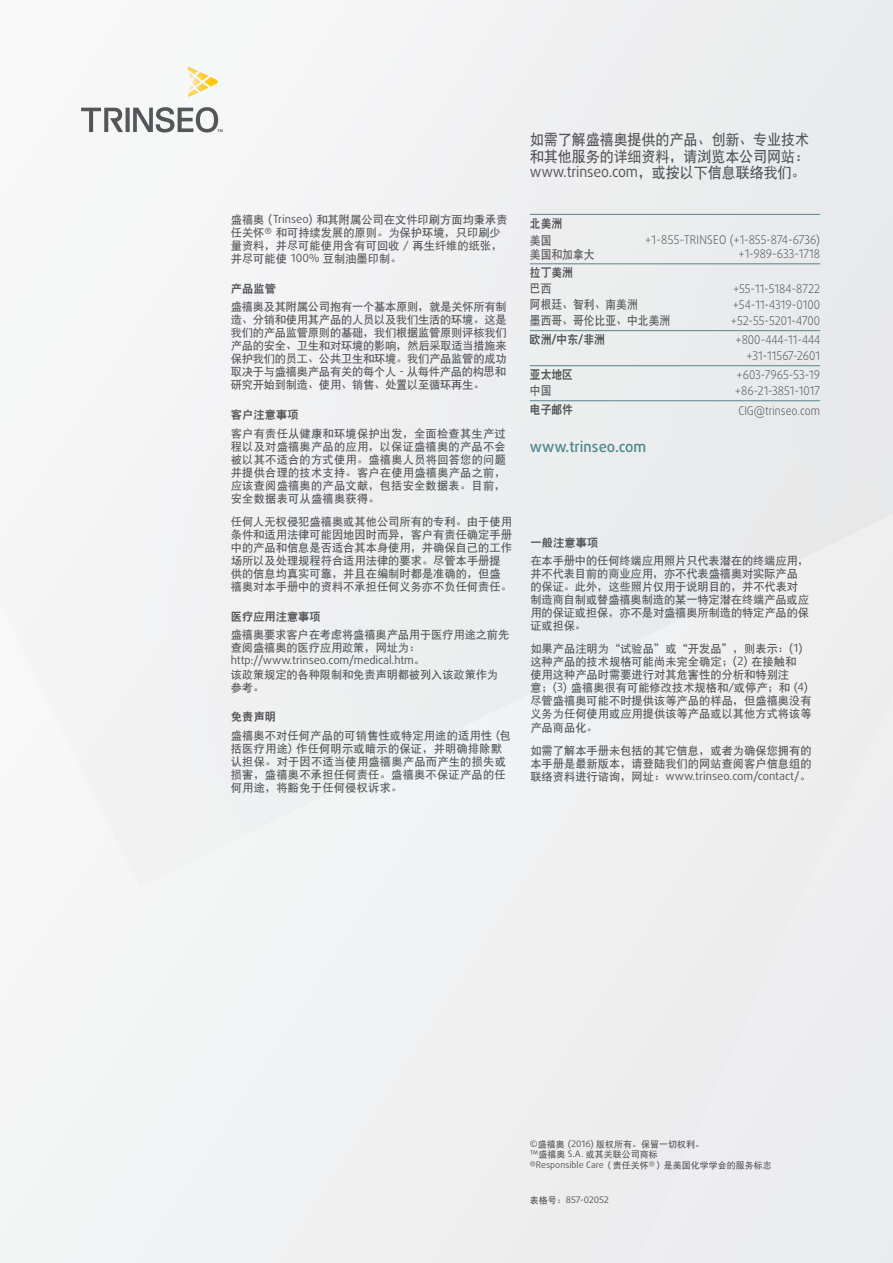
<style>
.page{position:relative;width:893px;height:1263px;background:#f0f1f2}
.page>*{position:absolute;margin:0;border:0;box-sizing:border-box;transform-origin:0 0}
.t1{font:15px/16.5px "DFP Hei W7 GB5";letter-spacing:-.01em;color:#555659;text-align:justify;scale:.94 1}
.t2{font:15px "Styron Daxline Medium";color:#4c878f}
.t3{font:12px "Styron Daxline Light";color:#555659;scale:.9 1}
.t4{font:12px "DFP Hei W7 GB5";color:#555659;scale:.9 1}
.t5{font:12px "Styron Daxline Light";letter-spacing:.03em;color:#555659;scale:.9 1}
.t6{font:12px "DFP Hei W9 GB5";color:#555659;scale:.9 1}
.t7{font:11.25px/13px "DFP Hei W7 GB5";color:#555659}
.t8{font:11.25px/13px "DFP Hei W7 GB5";letter-spacing:.02em;color:#555659}
.t9{font:11.25px "Styron Daxline Regular";letter-spacing:-.01em;color:#555659}
.t10{font:11.25px "DFP Hei W9 GB5";letter-spacing:.01em;color:#555659}
.t11{font:9px "DFP Hei W7 GB5";color:#555659}
.t12{font:9px "Styron Daxline Regular";letter-spacing:-.01em;color:#555659}
.s1{font-family:"Styron Daxline Regular"}
.s2{font-family:"Sim Hei"}
.s3{font-family:"DFP Hei W7 GB5"}
</style>
<div class="page">
<svg style="left:187px;top:69px;width:706px;height:481px"></svg>
<svg style="left:81px;top:107px;width:142px;height:26px"></svg>
<svg style="left:188px;top:67px;width:30px;height:30px"></svg>
<hr style="left:530px;top:214px;width:189px;height:1px;background:#4c878f">
<hr style="left:719px;top:214px;width:101px;height:1px;background:#4c878f">
<hr style="left:530px;top:263px;width:189px;height:1px;background:#4c878f">
<hr style="left:719px;top:263px;width:101px;height:1px;background:#4c878f">
<hr style="left:530px;top:330px;width:189px;height:1px;background:#4c878f">
<hr style="left:719px;top:330px;width:101px;height:1px;background:#4c878f">
<hr style="left:530px;top:365px;width:189px;height:1px;background:#4c878f">
<hr style="left:719px;top:365px;width:101px;height:1px;background:#4c878f">
<hr style="left:530px;top:400px;width:189px;height:1px;background:#4c878f">
<hr style="left:719px;top:400px;width:101px;height:1px;background:#4c878f">
<p class="t7" style="left:231px;top:213px;width:278px">盛禧奧 <span class="s1">(Trinseo)</span> 和其附屬公司在文件印刷方面均秉承責任關懷<span class="s1">®</span> 和可持續發展的原則<span class="s2">。</span>為保護環境<span class="s2">，</span>只印刷少量資料<span class="s2">，</span>並盡可能使用含有可回收 / 再生纖維的紙張<span class="s2">，</span>並盡可能使 <span class="s1">100%</span> 豆制油墨印製<span class="s2">。</span></p>
<p class="t10" style="left:231px;top:283px;width:47px">產品監管</p>
<p class="t7" style="left:231px;top:300px;width:278px;text-align:justify">盛禧奧及其附屬公司抱有一個基本原則<span class="s2">，</span>就是關懷所有制造<span class="s2">、</span>分銷和使用其產品的人員以及我們生活的環境<span class="s2">。</span>這是我們的產品監管原則的基礎<span class="s2">，</span>我們根據監管原則評核我們產品的安全<span class="s2">、</span>衛生和對環境的影響<span class="s2">，</span>然後采取適當措施來保護我們的員工<span class="s2">、</span>公共衛生和環境<span class="s2">。</span>我們產品監管的成功取决於與盛禧奧產品有關的每個人 - 從每件產品的構思和研究開始到製造<span class="s2">、</span>使用<span class="s2">、</span>銷售<span class="s2">、</span>處置以至循環再生<span class="s2">。</span></p>
<p class="t10" style="left:231px;top:409px;width:70px">客戶注意事項</p>
<p class="t7" style="left:231px;top:427px;width:277px;text-align:justify">客戶有責任從健康和環境保護出發<span class="s2">，</span>全面檢查其生產過程以及對盛禧奧產品的應用<span class="s2">，</span>以保證盛禧奧的產品不會被以其不適合的方式使用<span class="s2">。</span>盛禧奧人員將回答您的問題並提供合理的技術支持<span class="s2">。</span>客戶在使用盛禧奧產品之前<span class="s2">，</span>應該查閱盛禧奧的產品文獻<span class="s2">，</span>包括安全數據表<span class="s2">。</span>目前<span class="s2">，</span>安全數據表可從盛禧奧獲得<span class="s2">。</span></p>
<p class="t7" style="left:231px;top:515px;width:283px">任何人無權侵犯盛禧奧或其他公司所有的專利<span class="s2">。</span>由於使用條件和適用法律可能因地因時而異<span class="s2">，</span>客戶有責任確定手冊中的產品和信息是否適合其本身使用<span class="s2">，</span>並確保自己的工作場所以及處理規程符合適用法律的要求<span class="s2">。</span>儘管本手冊提供的信息均真實可靠<span class="s2">，</span>並且在編制時都是準確的<span class="s2">，</span>但盛禧奧對本手冊中的資料不承擔任何義務亦不負任何責任<span class="s2">。</span></p>
<p class="t10" style="left:231px;top:611px;width:91px">醫療應用注意事項</p>
<p class="t7" style="left:231px;top:628px;width:280px">盛禧奧要求客戶在考慮將盛禧奧產品用於醫療用途之前先查閱盛禧奧的醫療應用政策<span class="s2">，</span>網址為<span class="s2">：</span></p>
<p class="t9" style="left:231px;top:653px;width:196px">http://www.trinseo.com/medical.htm<span class="s2">。</span></p>
<p class="t7" style="left:231px;top:668px;width:269px">該政策規定的各種限制和免責聲明都被列入該政策作為參考<span class="s2">。</span></p>
<p class="t10" style="left:231px;top:711px;width:47px">免責聲明</p>
<p class="t8" style="left:231px;top:729px;width:282px">盛禧奧不對任何產品的可銷售性或特定用途的適用性 (包括醫療用途) 作任何明示或暗示的保證<span class="s2">，</span>並明確排除默認擔保<span class="s2">。</span>對於因不適當使用盛禧奧產品而產生的損失或損害<span class="s2">，</span>盛禧奧不承擔任何責任<span class="s2">。</span>盛禧奧不保證產品的任何用途<span class="s2">，</span>將豁免於任何侵權訴求<span class="s2">。</span></p>
<p class="t1" style="left:530px;top:131px;width:299px">如需瞭解盛禧奧提供的產品<span class="s2">、</span>創新<span class="s2">、</span>專業技術和其他服務的詳細資料<span class="s2">，</span>請瀏覽本公司網站<span class="s2">：</span><span class="s1">www.trinseo.com</span><span class="s2">，</span>或按以下信息聯絡我們<span class="s2">。</span></p>
<p class="t6" style="left:530px;top:217px;width:38px">北美洲</p>
<p class="t4" style="left:530px;top:234px;width:25px">美國</p>
<p class="t5" style="left:645px;top:232px;width:196px">+1-855-TRINSEO (+1-855-874-6736)</p>
<p class="t4" style="left:530px;top:249px;width:74px">美國和加拿大</p>
<p class="t3" style="left:738px;top:246px;width:92px">+1-989-633-1718</p>
<p class="t6" style="left:530px;top:267px;width:49px">拉丁美洲</p>
<p class="t4" style="left:530px;top:283px;width:25px">巴西</p>
<p class="t3" style="left:733px;top:281px;width:98px">+55-11-5184-8722</p>
<p class="t4" style="left:530px;top:299px;width:121px">阿根廷<span class="s2">、</span>智利<span class="s2">、</span>南美洲</p>
<p class="t3" style="left:733px;top:297px;width:99px">+54-11-4319-0100</p>
<p class="t4" style="left:530px;top:314px;width:157px">墨西哥<span class="s2">、</span>哥倫比亞<span class="s2">、</span>中北美洲</p>
<p class="t3" style="left:731px;top:313px;width:101px">+52-55-5201-4700</p>
<p class="t6" style="left:530px;top:333px;width:85px">歐洲/中東/非洲</p>
<p class="t3" style="left:736px;top:332px;width:96px">+800-444-11-444</p>
<p class="t3" style="left:746px;top:348px;width:83px">+31-11567-2601</p>
<p class="t6" style="left:530px;top:368px;width:49px">亞太地區</p>
<p class="t3" style="left:737px;top:367px;width:94px">+603-7965-53-19</p>
<p class="t4" style="left:530px;top:384px;width:25px">中國</p>
<p class="t3" style="left:735px;top:383px;width:96px">+86-21-3851-1017</p>
<p class="t6" style="left:530px;top:403px;width:49px">電子郵件</p>
<p class="t3" style="left:738px;top:402px;width:92px">CIG@trinseo.com</p>
<p class="t2" style="left:530px;top:436px;width:118px">www.trinseo.com</p>
<p class="t10" style="left:530px;top:536px;width:70px">一般注意事項</p>
<p class="t7" style="left:530px;top:554px;width:280px">在本手冊中的任何終端應用照片只代表潜在的終端應用<span class="s2">，</span>並不代表目前的商業應用<span class="s2">，</span>亦不代表盛禧奧對實際產品的保證<span class="s2">。</span>此外<span class="s2">，</span>這些照片僅用於說明目的<span class="s2">，</span>並不代表對製造商自製或替盛禧奧製造的某一特定潜在終端產品或應用的保證或擔保<span class="s2">，</span>亦不是對盛禧奧所製造的特定產品的保證或擔保<span class="s2">。</span></p>
<p class="t7" style="left:530px;top:642px;width:283px">如果產品注明為“試驗品”或“開發品”<span class="s2">，</span>則表示<span class="s2">：</span><span class="s1">(1)</span>這種產品的技術規格可能尚未完全確定<span class="s2">；</span><span class="s1">(2)</span> 在接觸和<br>使用這種產品時需要進行對其危害性的分析和特別注<br>意<span class="s2">；</span><span class="s1">(3)</span> 盛禧奧很有可能修改技術規格和/或停產<span class="s2">；</span>和 <span class="s1">(4)</span>儘管盛禧奧可能不時提供該等產品的樣品<span class="s2">，</span>但盛禧奧沒有義務為任何使用或應用提供該等產品或以其他方式將該等產品商品化<span class="s2">。</span></p>
<p class="t7" style="left:530px;top:743px;width:283px;text-align:justify">如需瞭解本手冊未包括的其它信息<span class="s2">，</span>或者為確保您擁有的本手冊是最新版本<span class="s2">，</span>請登陸我們的網站查閱客戶信息組的聯絡資料進行諮詢<span class="s2">，</span>網址<span class="s2">：</span><span class="s1">www.trinseo.com/contact/</span><span class="s2">。</span></p>
<p class="t11" style="left:530px;top:1139px;width:176px"><span class="s1">©</span>盛禧奧 <span class="s1">(2016)</span> 版權所有<span class="s2">。</span>保留一切權利<span class="s2">。</span></p>
<p class="t11" style="left:530px;top:1150px;width:129px"><span class="s1">™</span>盛禧奧 <span class="s1">S.A.</span> 或其關聯公司商標</p>
<p class="t11" style="left:530px;top:1160px;width:244px"><span class="s1">®Responsible Care</span>（責任關懷<span class="s1">®</span>）是美國化學學會的服務標志</p>
<p class="t12" style="left:530px;top:1194px;width:81px"><span class="s3">表格號</span><span class="s2">：</span>857-02052</p>
</div>
